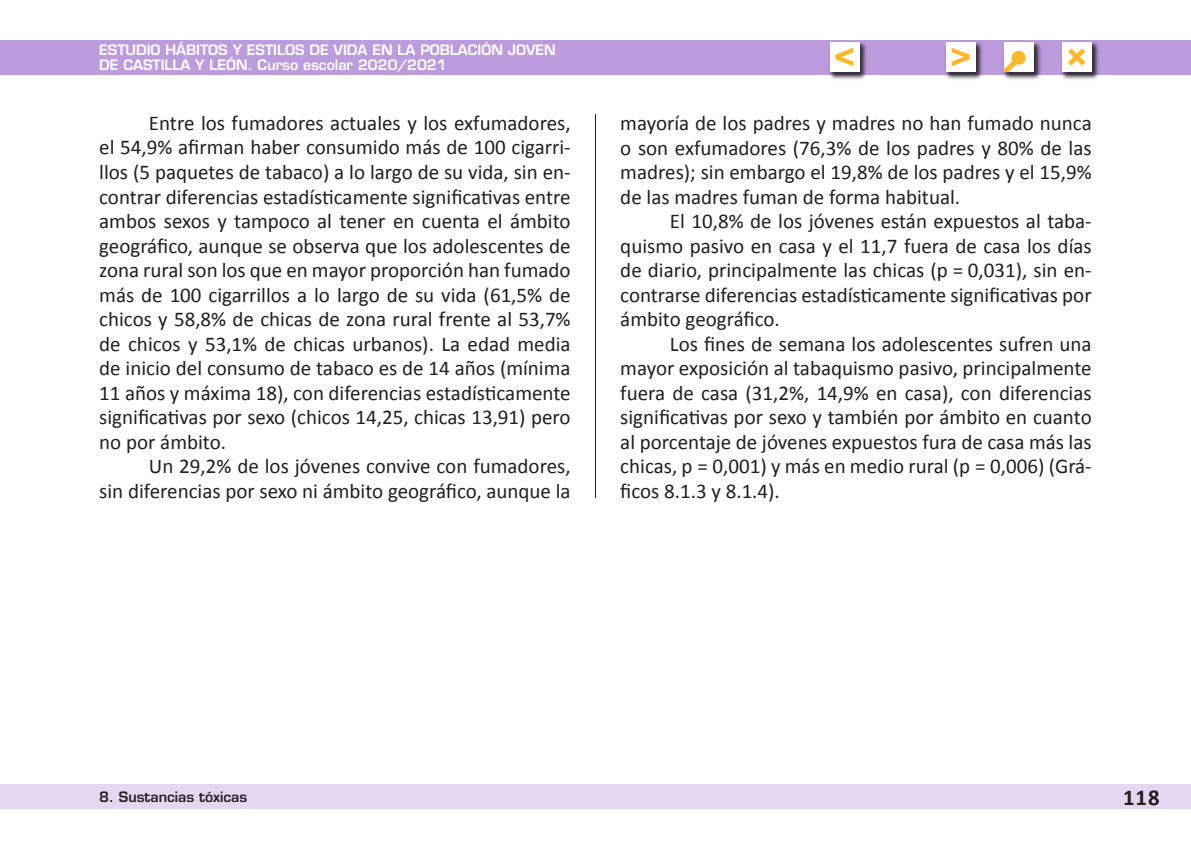
<style>
.page{position:relative;width:1191px;height:844px;background:#fff}
.page>*{position:absolute;margin:0;border:0;box-sizing:border-box;transform-origin:0 0}
.t1{font:35.7px "Eurostile LT Std Bold Ex 2";color:#fcb828}
.t2{font:700 22.75px "Calibri";color:#231f20}
.Texto{font:21px/24.5px "Calibri";color:#231f20;text-align:justify}
.TextoN{font:21px/24.5px "Calibri";color:#231f20;text-align:justify}
.t3{font:600 14px/15.4px "Eurostile LT Std";color:#fff}
.t4{font:600 14px "Eurostile LT Std";color:#231f20}
.s1{font-size:30.97px;color:#13bab3}
</style>
<div class="page">
<div style="left:0;top:784px;width:1191px;height:25px;background:#e7d6f2"></div>
<div style="left:0;top:40px;width:1191px;height:34px;background:#bd9cde"></div>
<div style="left:827px;top:40px;width:41px;height:41px;background:#231f20;opacity:.75"></div>
<div style="left:829px;top:42px;width:30px;height:30px;background:#fff"></div>
<div style="left:944px;top:40px;width:40px;height:41px;background:#231f20;opacity:.75"></div>
<div style="left:945px;top:42px;width:30px;height:30px;background:#fff"></div>
<div style="left:1060px;top:40px;width:40px;height:41px;background:#231f20;opacity:.75"></div>
<div style="left:1062px;top:42px;width:29px;height:30px;background:#fff"></div>
<div style="left:1002px;top:40px;width:40px;height:41px;background:#231f20;opacity:.75"></div>
<div style="left:1004px;top:42px;width:29px;height:30px;background:#fff"></div>
<hr style="left:595px;top:114px;width:1px;height:384px;background:#231f20">
<svg style="left:1002px;top:48px;width:26px;height:27px"></svg>
<p class="t3" style="left:99px;top:42px;width:458px">ESTUDIO HÁBITOS Y ESTILOS DE VIDA EN LA POBLACIÓN JOVEN<br>DE CASTILLA Y LEÓN. Curso escolar 2020/2021</p>
<h1 class="t1" style="left:834px;top:28px;width:23px">&lt;</h1>
<h1 class="t1" style="left:950px;top:28px;width:23px">&gt;</h1>
<h1 class="t1" style="left:1066px;top:28px;width:23px">×<span class="s1">i</span></h1>
<p class="Texto" style="left:99px;top:110px;width:473px;text-indent:50px">Entre los fumadores actuales y los exfumadores, el 54,9% afirman haber consumido más de 100 cigarri&shy;llos (5 paquetes de tabaco) a lo largo de su vida, sin en&shy;contrar diferencias estadísticamente significativas entre ambos sexos y tampoco al tener en cuenta el ámbito geográfico, aunque se observa que los adolescentes de zona rural son los que en mayor proporción han fumado más de 100 cigarrillos a lo largo de su vida (61,5% de chicos y 58,8% de chicas de zona rural frente al 53,7% de chicos y 53,1% de chicas urbanos). La edad media de inicio del consumo de tabaco es de 14 años (mínima 11 años y máxima 18), con diferencias estadísticamente significativas por sexo (chicos 14,25, chicas 13,91) pero no por ámbito.</p>
<p class="Texto" style="left:99px;top:453px;width:473px;text-align:right">Un 29,2% de los jóvenes convive con fumadores,<br>sin diferencias por sexo ni ámbito geográfico, aunque la</p>
<p class="Texto" style="left:620px;top:110px;width:473px">mayoría de los padres y madres no han fumado nunca o son exfumadores (76,3% de los padres y 80% de las madres); sin embargo el 19,8% de los padres y el 15,9% de las madres fuman de forma habitual.</p>
<p class="Texto" style="left:620px;top:208px;width:473px;text-indent:50px">El 10,8% de los jóvenes están expuestos al taba&shy;quismo pasivo en casa y el 11,7 fuera de casa los días de diario, principalmente las chicas (p = 0,031), sin en&shy;contrarse diferencias estadísticamente significativas por ámbito geográfico.</p>
<p class="TextoN" style="left:620px;top:330px;width:473px;text-indent:50px">Los fines de semana los adolescentes sufren una mayor exposición al tabaquismo pasivo, principalmente fuera de casa (31,2%, 14,9% en casa), con diferencias significativas por sexo y también por ámbito en cuanto al porcentaje de jóvenes expuestos fura de casa más las chicas, p = 0,001) y más en medio rural (p = 0,006) (Grá&shy;ficos 8.1.3 y 8.1.4).</p>
<p class="t4" style="left:99px;top:788px;width:149px">8. Sustancias tóxicas</p>
<p class="t2" style="left:1123px;top:783px;width:38px">118</p>
</div>
